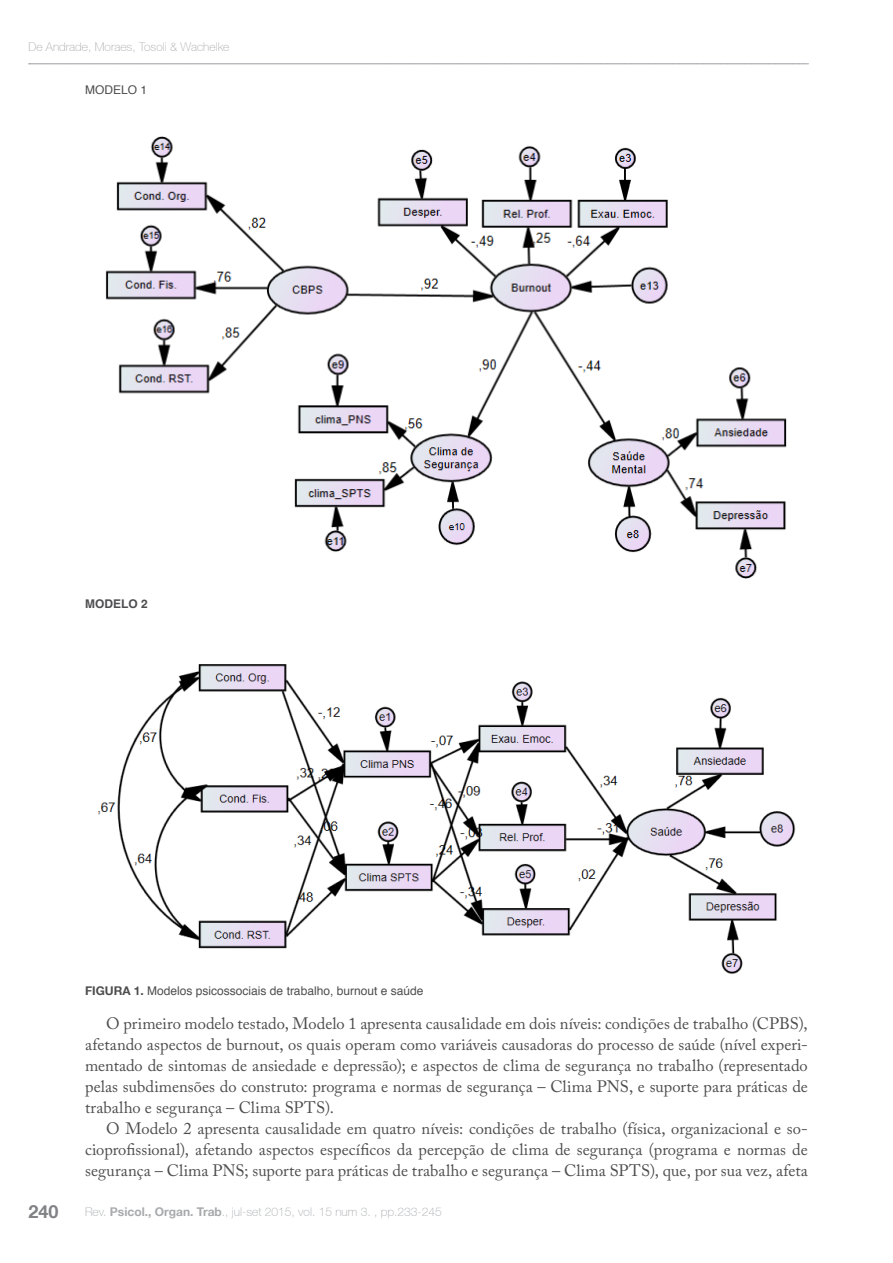
<style>
.page{position:relative;width:893px;height:1263px;background:#fff}
.page>*{position:absolute;margin:0;border:0;box-sizing:border-box;transform-origin:0 0}
.t1{font:700 18px "Helvetica 75";color:#808285}
.t2{font:16.5px/21px "Adobe Caslon Pro";letter-spacing:.005em;color:#4d4d4f;text-align:justify}
.t3{font:100 12px "Helvetica 35";color:#a7a9ac}
.t4{font:12px "Helvetica";color:#4d4d4f}
.t5{font:700 12px "Helvetica";color:#4d4d4f}
.s1{font-family:"Helvetica 75";font-weight:700}
</style>
<div class="page">
<svg style="left:29px;top:63px;width:779px;height:1px"></svg>
<img style="left:105px;top:136px;width:682px;height:443px">
<img style="left:97px;top:664px;width:699px;height:310px">
<p class="t3" style="left:28px;top:40px;width:203px">De Andrade, Moraes, Tosoli &amp; Wachelke</p>
<p class="t4" style="left:85px;top:83px;width:10px">mode</p>
<p class="t4" style="left:121px;top:83px;width:28px">lo 1</p>
<p class="t5" style="left:85px;top:596px;width:64px">MODELO 2</p>
<p class="t4" style="left:85px;top:983px;width:340px"><span class="s1">FIGURA 1.</span> Modelos psicossociais de trabalho, burnout e saúde</p>
<p class="t2" style="left:85px;top:1013px;width:724px;text-indent:21px">O primeiro modelo testado, Modelo 1 apresenta causalidade em dois níveis: condições de trabalho (CPBS), afetando aspectos de burnout, os quais operam como variáveis causadoras do processo de saúde (nível experi&shy;mentado de sintomas de ansiedade e depressão); e aspectos de clima de segurança no trabalho (representado pelas subdimensões do construto: programa e normas de segurança – Clima PNS, e suporte para práticas de trabalho e segurança – Clima SPTS).</p>
<p class="t2" style="left:85px;top:1118px;width:724px;text-indent:21px">O Modelo 2 apresenta causalidade em quatro níveis: condições de trabalho (física, organizacional e so&shy;cioprofissional), afetando aspectos específicos da percepção de clima de segurança (programa e normas de segurança – Clima PNS; suporte para práticas de trabalho e segurança – Clima SPTS), que, por sua vez, afeta</p>
<p class="t1" style="left:28px;top:1201px;width:32px">240</p>
<p class="t3" style="left:85px;top:1205px;width:358px">Rev. <span class="s1">Psicol., Organ. Trab</span>., jul-set 2015, vol. 15 num 3. , pp.233-245</p>
</div>
